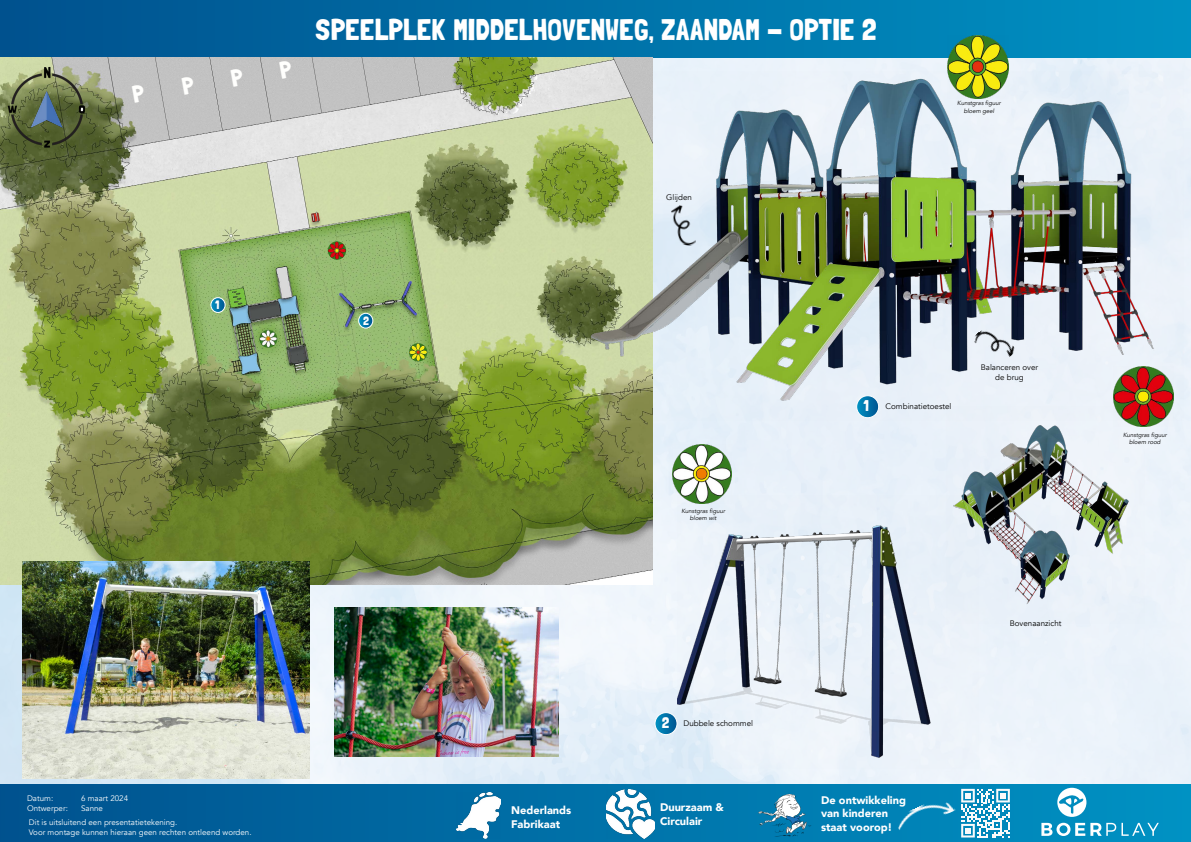
<style>
.page{position:relative;width:1191px;height:842px;background:#fff}
.page>*{position:absolute;margin:0;border:0;box-sizing:border-box;transform-origin:0 0}
.t1{font:30px "Londrina Solid";color:#fff}
.t2{font:15.3px "Londrina Solid";color:#fff}
.t3{font:12px "Londrina Solid";color:#fff}
.t4{font:900 11px/13.5px "Avenir";color:#fff}
.t5{font:8px/10.5px "Avenir";color:#fff}
.t6{font:8px/9.6px "Avenir";color:#000;text-align:center}
.t7{font:italic 6px/7.2px "Avenir";color:#000;text-align:center}
</style>
<div class="page">
<img style="left:0;top:57px;width:1191px;height:727px">
<div style="left:0;top:784px;width:1191px;height:58px;background:linear-gradient(to right,#00518e,#0192c3)"></div>
<svg style="left:1057px;top:788px;width:29px;height:29px"></svg>
<svg style="left:1041px;top:823px;width:117px;height:13px"></svg>
<svg style="left:758px;top:794px;width:53px;height:42px;background:#3e93b8"></svg>
<svg style="left:961px;top:789px;width:48px;height:48px"></svg>
<img style="left:606px;top:789px;width:49px;height:50px">
<img style="left:457px;top:793px;width:43px;height:46px">
<img style="left:893px;top:793px;width:62px;height:42px">
<div style="left:0;top:0;width:1191px;height:57px;background:linear-gradient(to right,#00518e,#0092c3)"></div>
<img style="left:0;top:57px;width:652px;height:527px">
<img style="left:1144px;top:421px;width:29px;height:5px">
<img style="left:947px;top:36px;width:61px;height:35px">
<img style="left:672px;top:444px;width:60px;height:60px">
<img style="left:583px;top:71px;width:600px;height:350px">
<img style="left:946px;top:407px;width:198px;height:217px">
<img style="left:677px;top:495px;width:301px;height:274px">
<img style="left:23px;top:561px;width:286px;height:217px">
<img style="left:334px;top:607px;width:225px;height:149px">
<svg style="left:856px;top:396px;width:22px;height:22px"></svg>
<div style="left:856px;top:395px;width:23px;height:23px;border:1px solid #fff;border-radius:50%"></div>
<svg style="left:655px;top:713px;width:22px;height:22px"></svg>
<div style="left:655px;top:712px;width:22px;height:23px;border:1px solid #fff;border-radius:50%"></div>
<svg style="left:211px;top:298px;width:14px;height:14px"></svg>
<div style="left:211px;top:297px;width:14px;height:16px;border:1px solid #fff;border-radius:50%"></div>
<svg style="left:359px;top:313px;width:14px;height:15px"></svg>
<div style="left:358px;top:313px;width:15px;height:15px;border:1px solid #fff;border-radius:50%"></div>
<img style="left:6px;top:63px;width:83px;height:87px">
<img style="left:971px;top:321px;width:46px;height:47px">
<img style="left:668px;top:205px;width:31px;height:41px">
<svg style="left:132px;top:83px;width:13px;height:20px"></svg>
<svg style="left:181px;top:76px;width:14px;height:19px"></svg>
<svg style="left:230px;top:67px;width:14px;height:20px"></svg>
<svg style="left:279px;top:60px;width:14px;height:19px"></svg>
<h3 class="t3" style="left:215px;top:298px;width:6px">1</h3>
<p class="t5" style="left:27px;top:793px;width:28px">Datum:</p>
<p class="t5" style="left:81px;top:793px;width:49px">6 maart 2024</p>
<p class="t5" style="left:27px;top:804px;width:42px">Ontwerper:</p>
<p class="t5" style="left:81px;top:804px;width:23px">Sanne</p>
<p class="t5" style="left:29px;top:817px;width:224px">Dit is uitsluitend een presentatietekening.<br>Voor montage kunnen hieraan geen rechten ontleend worden.</p>
<h1 class="t1" style="left:314px;top:12px;width:564px">SPEELPLEK MIDDELHOVENWEG, ZAANDAM - OPTIE 2</h1>
<p class="t6" style="left:666px;top:192px;width:27px">Glijden</p>
<p class="t7" style="left:957px;top:100px;width:45px">Kunstgras figuur bloem geel</p>
<h3 class="t3" style="left:363px;top:313px;width:8px">2</h3>
<p class="t7" style="left:681px;top:507px;width:45px">Kunstgras figuur bloem wit</p>
<h2 class="t2" style="left:662px;top:713px;width:9px">2</h2>
<p class="t6" style="left:683px;top:719px;width:71px">Dubbele schommel</p>
<h2 class="t2" style="left:863px;top:397px;width:7px">1</h2>
<p class="t6" style="left:885px;top:402px;width:67px">Combinatietoestel</p>
<p class="t6" style="left:980px;top:363px;width:59px">Balanceren over de brug</p>
<p class="t6" style="left:1009px;top:619px;width:53px">Bovenaanzicht</p>
<h3 class="t4" style="left:511px;top:803px;width:62px">Nederlands<br>Fabrikaat</h3>
<h3 class="t4" style="left:660px;top:800px;width:65px">Duurzaam &amp;<br>Circulair</h3>
<h3 class="t4" style="left:821px;top:793px;width:86px">De ontwikkeling van kinderen staat voorop!</h3>
<p class="t7" style="left:1123px;top:431px;width:45px">Kunstgras figuur bloem rood</p>
</div>
